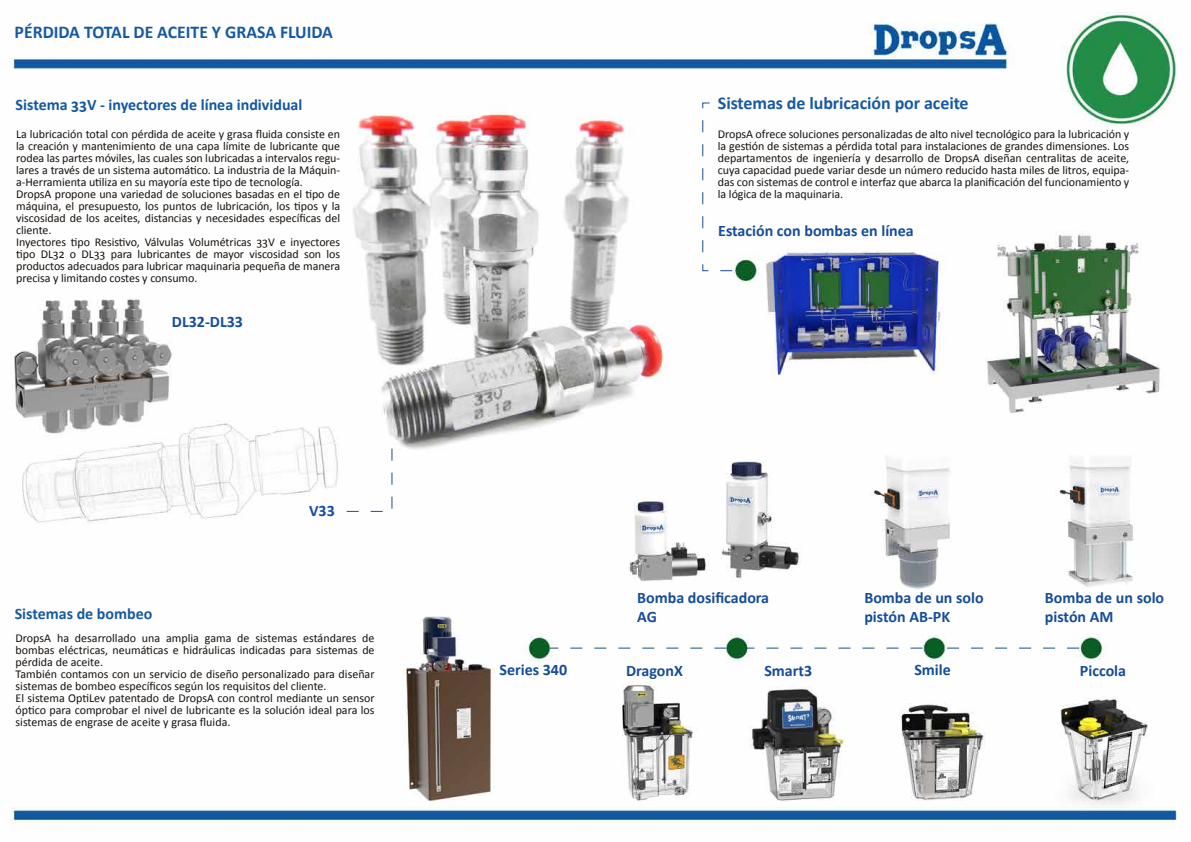
<style>
.page{position:relative;width:1191px;height:842px;background:#fff}
.page>*{position:absolute;margin:0;border:0;box-sizing:border-box;transform-origin:0 0}
.t1{font:700 18px "Calibri";color:#1759a0}
.t2{font:700 18px "Calibri";letter-spacing:-.005em;color:#175aa1}
.t3{font:700 16px/19.2px "Calibri";color:#164d99}
.t4{font:700 16px "Calibri";color:#1258a1}
.t5{font:700 16px "Calibri";color:#164c98}
.t6{font:700 16px "Calibri";color:#175aa1}
.t7{font:12px/12px "Calibri";letter-spacing:-.005em;color:#16110d}
</style>
<div class="page">
<img style="left:10px;top:11px;width:1167px;height:819px">
<svg style="left:702px;top:102px;width:33px;height:170px"></svg>
<svg style="left:945px;top:648px;width:134px;height:1px"></svg>
<svg style="left:745px;top:648px;width:177px;height:1px"></svg>
<svg style="left:549px;top:648px;width:177px;height:1px"></svg>
<svg style="left:343px;top:448px;width:50px;height:64px"></svg>
<h1 class="t1" style="left:15px;top:21px;width:320px">PÉRDIDA TOTAL DE ACEITE Y GRASA FLUIDA</h1>
<h2 class="t4" style="left:16px;top:95px;width:288px">Sistema 33V - inyectores de línea individual</h2>
<h1 class="t2" style="left:718px;top:92px;width:252px">Sistemas de lubricación por aceite</h1>
<p class="t7" style="left:16px;top:127px;width:325px">La lubricación total con pérdida de aceite y grasa fluida consiste en la creación y mantenimiento de una capa límite de lubricante que rodea las partes móviles, las cuales son lubricadas a intervalos regu&shy;lares a través de un sistema automático. La industria de la Máquin&shy;a-Herramienta utiliza en su mayoría este tipo de tecnología.<br>DropsA propone una variedad de soluciones basadas en el tipo de máquina, el presupuesto, los puntos de lubricación, los tipos y la viscosidad de los aceites, distancias y necesidades específicas del cliente.<br>Inyectores tipo Resistivo, Válvulas Volumétricas 33V e inyectores tipo DL32 o DL33 para lubricantes de mayor viscosidad son los productos adecuados para lubricar maquinaria pequeña de manera precisa y limitando costes y consumo.</p>
<p class="t7" style="left:718px;top:127px;width:413px;text-align:justify">DropsA ofrece soluciones personalizadas de alto nivel tecnológico para la lubricación y la gestión de sistemas a pérdida total para instalaciones de grandes dimensiones. Los departamentos de ingeniería y desarrollo de DropsA diseñan centralitas de aceite, cuya capacidad puede variar desde un número reducido hasta miles de litros, equipa&shy;das con sistemas de control e interfaz que abarca la planificación del funcionamiento y la lógica de la maquinaria.</p>
<h2 class="t3" style="left:172px;top:311px;width:73px">DL32-DL33</h2>
<h2 class="t3" style="left:718px;top:221px;width:197px">Estación con bombas en línea</h2>
<h2 class="t3" style="left:309px;top:500px;width:27px">V33</h2>
<h2 class="t6" style="left:15px;top:604px;width:139px">Sistemas de bombeo</h2>
<p class="t7" style="left:16px;top:632px;width:360px">DropsA ha desarrollado una amplia gama de sistemas estándares de bombas eléctricas, neumáticas e hidráulicas indicadas para sistemas de pérdida de aceite.<br>También contamos con un servicio de diseño personalizado para diseñar sistemas de bombeo específicos según los requisitos del cliente.<br>El sistema OptiLev patentado de DropsA con control mediante un sensor óptico para comprobar el nivel de lubricante es la solución ideal para los sistemas de engrase de aceite y grasa fluida.</p>
<h2 class="t3" style="left:637px;top:587px;width:133px">Bomba dosificadora<br>AG</h2>
<h2 class="t3" style="left:864px;top:587px;width:121px">Bomba de un solo pistón AB-PK</h2>
<h2 class="t3" style="left:1045px;top:587px;width:121px">Bomba de un solo pistón AM</h2>
<h2 class="t5" style="left:499px;top:660px;width:69px">Series 340</h2>
<h2 class="t5" style="left:626px;top:660px;width:58px">DragonX</h2>
<h2 class="t5" style="left:764px;top:660px;width:49px">Smart3</h2>
<h2 class="t5" style="left:914px;top:660px;width:38px">Smile</h2>
<h2 class="t5" style="left:1080px;top:660px;width:48px">Piccola</h2>
</div>
